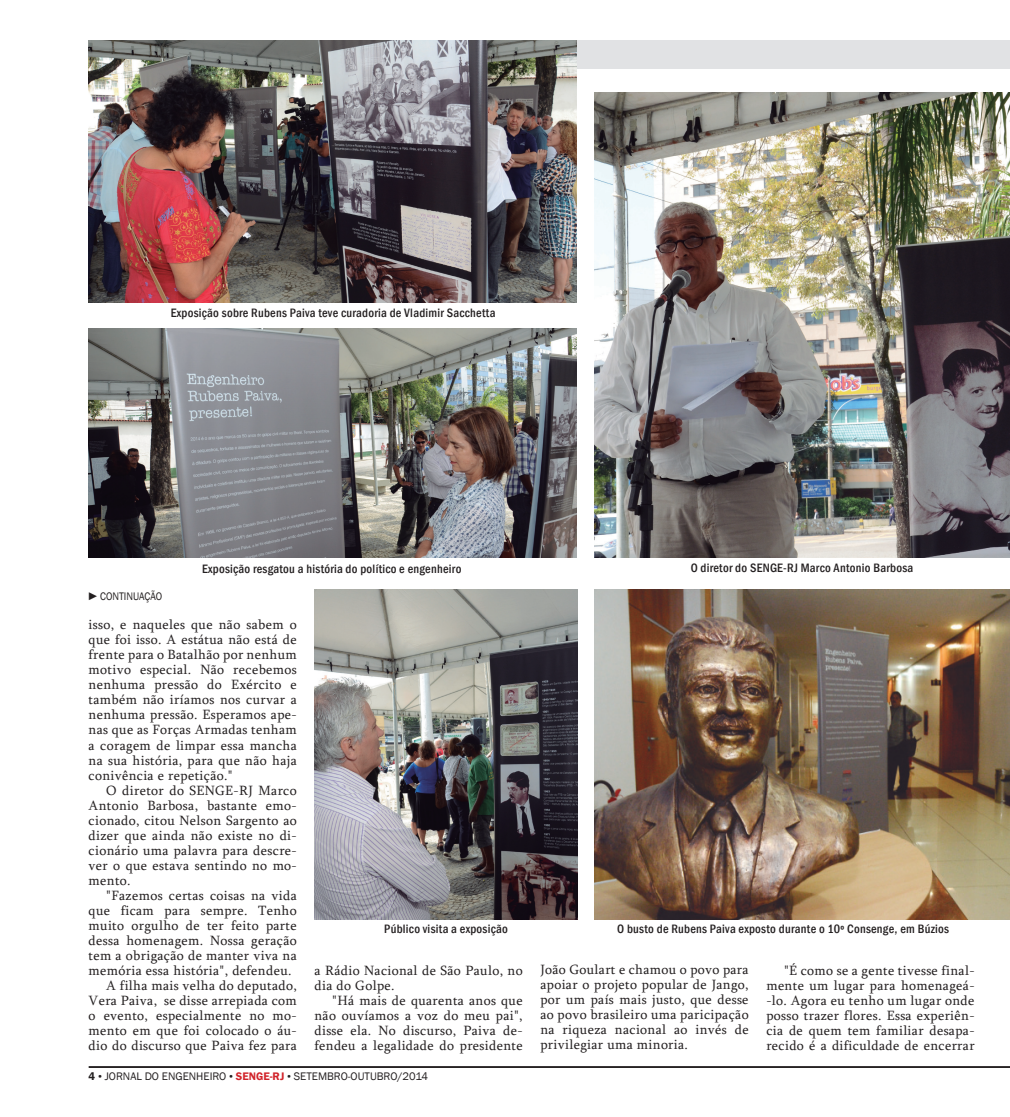
<style>
.page{position:relative;width:1010px;height:1117px;background:#fff}
.page>*{position:absolute;margin:0;border:0;box-sizing:border-box;transform-origin:0 0}
.t1{font:13.75px/15px "Sylfaen";letter-spacing:.025em;color:#231f20;text-align:justify}
.t2{font:500 condensed 12.5px "Franklin Gothic";letter-spacing:.02em;color:#231f20}
.t3{font:11.25px "Franklin Gothic";color:#231f20}
.t4{font:11.25px "Franklin Gothic";color:#231f20;scale:.9 1}
.s1{font-weight:500;font-stretch:condensed}
.s2{font-weight:600}
.s3{font-family:"Times New Roman"}
.s4{font-weight:600;color:#d1232a}
</style>
<div class="page">
<hr style="left:89px;top:1065px;width:921px;height:2px;background:#231f20">
<div style="left:89px;top:40px;width:921px;height:29px;background:#e1e2e4"></div>
<img style="left:88px;top:40px;width:489px;height:262px">
<img style="left:89px;top:328px;width:488px;height:229px">
<img style="left:594px;top:93px;width:416px;height:464px">
<img style="left:314px;top:589px;width:264px;height:329px">
<img style="left:594px;top:589px;width:416px;height:329px">
<p class="t2" style="left:171px;top:304px;width:326px">Exposição sobre Rubens Paiva teve curadoria de Vladimir Sacchetta</p>
<p class="t4" style="left:87px;top:588px;width:85px"><span class="s1">►</span>CONTINUAÇÃO</p>
<p class="t2" style="left:202px;top:560px;width:261px">Exposição resgatou a história do político e engenheiro</p>
<p class="t2" style="left:691px;top:559px;width:224px">O diretor do SENGE-RJ Marco Antonio Barbosa</p>
<p class="t1" style="left:89px;top:617px;width:210px">isso, e naqueles que não sabem o que foi isso. A estátua não está de frente para o Batalhão por nenhum motivo especial. Não recebemos nenhuma pressão do Exército e também não iríamos nos curvar a nenhuma pressão. Esperamos ape&shy;nas que as Forças Armadas tenham a coragem de limpar essa mancha na sua história, para que não haja conivência e repetição."</p>
<p class="t1" style="left:89px;top:782px;width:210px;text-indent:18px">O diretor do SENGE-RJ Marco Antonio Barbosa, bastante emo&shy;cionado, citou Nelson Sargento ao dizer que ainda não existe no di&shy;cionário uma palavra para descre&shy;ver o que estava sentindo no mo&shy;mento.</p>
<p class="t1" style="left:106px;top:887px;width:192px">"Fazemos certas coisas na vida</p>
<p class="t1" style="left:89px;top:902px;width:210px">que ficam para sempre. Tenho</p>
<p class="t1" style="left:89px;top:917px;width:210px">muito orgulho de ter feito parte</p>
<p class="t1" style="left:89px;top:932px;width:210px">dessa homenagem. Nossa geração</p>
<p class="t1" style="left:89px;top:947px;width:210px">tem a obrigação de manter viva na</p>
<p class="t1" style="left:89px;top:962px;width:204px">memória essa história", defendeu.</p>
<p class="t1" style="left:106px;top:977px;width:192px">A filha mais velha do deputado,</p>
<p class="t1" style="left:89px;top:992px;width:210px">Vera Paiva, se disse arrepiada com</p>
<p class="t1" style="left:89px;top:1007px;width:210px">o evento, especialmente no mo-</p>
<p class="t1" style="left:89px;top:1022px;width:210px">mento em que foi colocado o áu-</p>
<p class="t1" style="left:89px;top:1037px;width:210px">dio do discurso que Paiva fez para</p>
<p class="t2" style="left:384px;top:920px;width:125px">Público visita a exposição</p>
<p class="t2" style="left:617px;top:920px;width:333px">O busto de Rubens Paiva exposto durante o 10º Consenge, em Búzios</p>
<p class="t1" style="left:314px;top:962px;width:210px">a Rádio Nacional de São Paulo, no dia do Golpe.</p>
<p class="t1" style="left:314px;top:992px;width:210px;text-indent:18px">"Há mais de quarenta anos que não ouvíamos a voz do meu pai", disse ela. No discurso, Paiva de&shy;fendeu a legalidade do presidente</p>
<p class="t1" style="left:540px;top:961px;width:210px">João Goulart e chamou o povo para apoiar o projeto popular de Jango, por um país mais justo, que desse ao povo brasileiro uma paricipação na riqueza nacional ao invés de privilegiar uma minoria.</p>
<p class="t1" style="left:766px;top:962px;width:210px;text-indent:18px">"É como se a gente tivesse final&shy;mente um lugar para homenageá--lo. Agora eu tenho um lugar onde posso trazer flores. Essa experiên&shy;cia de quem tem familiar desapa&shy;recido é a dificuldade de encerrar</p>
<p class="t3" style="left:89px;top:1069px;width:341px"><span class="s2">4</span> <span class="s3">•</span> JORNAL DO ENGENHEIRO <span class="s3">•</span> <span class="s4">SENGE-RJ</span> <span class="s3">•</span> SETEMBRO-OUTUBRO/2014</p>
</div>
